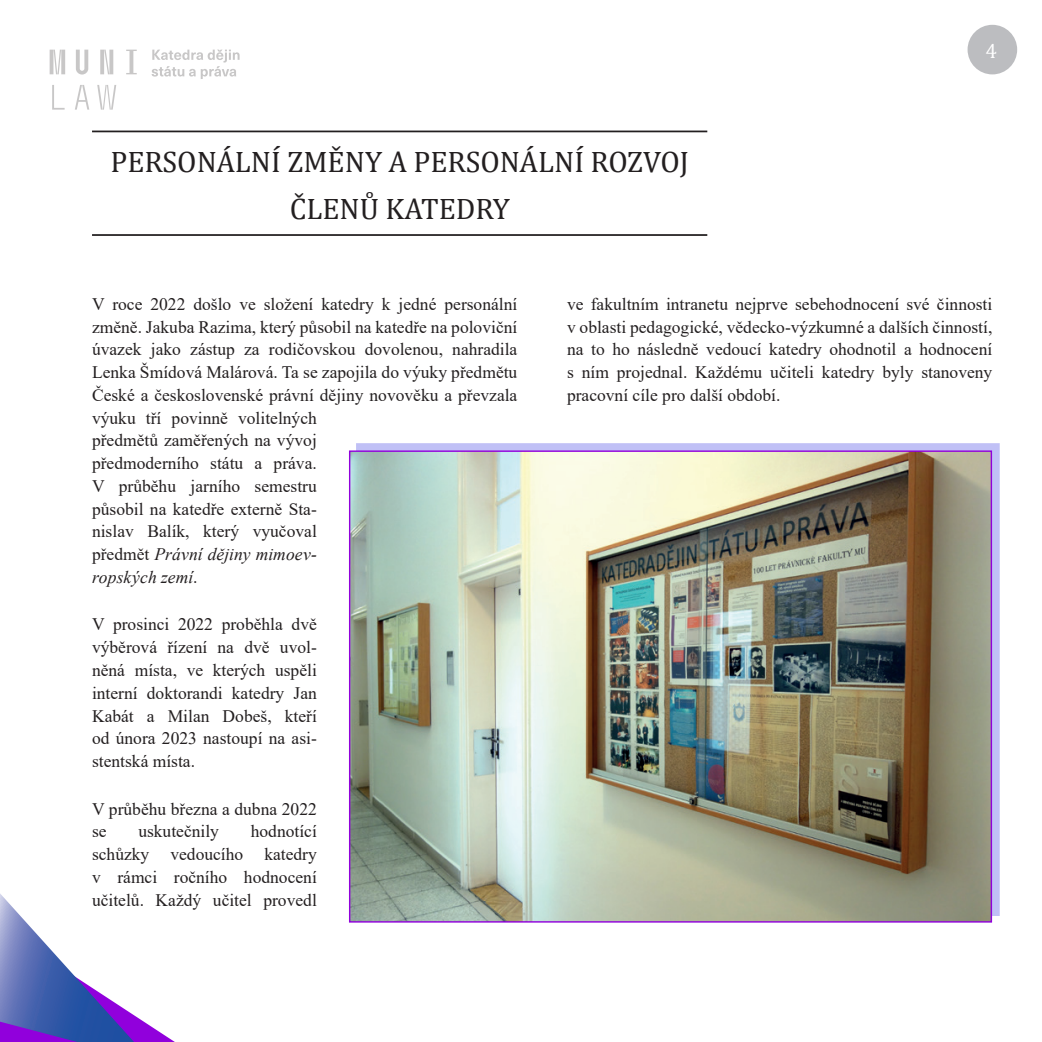
<style>
.page{position:relative;width:1042px;height:1042px;background:#fff}
.page>*{position:absolute;margin:0;border:0;box-sizing:border-box;transform-origin:0 0}
.Nadpis{font:29.75px/47.2px "Cambria";color:#231f20;text-align:center}
.t1{font:21px "Cambria";color:#fff}
.Normální{font:17.5px/22.8px "Times New Roman";color:#231f20;text-align:justify}
.s1{font-style:italic}
</style>
<div class="page">
<svg style="left:0;top:894px;width:175px;height:148px"></svg>
<svg style="left:50px;top:50px;width:15px;height:24px"></svg>
<svg style="left:76px;top:50px;width:12px;height:25px"></svg>
<svg style="left:100px;top:50px;width:13px;height:24px"></svg>
<svg style="left:126px;top:50px;width:11px;height:24px"></svg>
<svg style="left:52px;top:85px;width:13px;height:25px"></svg>
<svg style="left:75px;top:85px;width:14px;height:25px"></svg>
<svg style="left:97px;top:85px;width:19px;height:25px"></svg>
<svg style="left:152px;top:50px;width:88px;height:29px"></svg>
<div style="left:967px;top:25px;width:50px;height:49px;background:#bcbdc0;border-radius:50%"></div>
<hr style="left:92px;top:131px;width:615px;height:1px;background:#231f20">
<hr style="left:92px;top:234px;width:615px;height:2px;background:#231f20">
<div style="left:356px;top:443px;width:643px;height:473px;background:#0000dc;opacity:.25"></div>
<img style="left:351px;top:452px;width:639px;height:468px">
<p class="Nadpis" style="left:110px;top:138px;width:580px">PERSONÁLNÍ ZMĚNY A PERSONÁLNÍ ROZVOJ<br>ČLENŮ KATEDRY</p>
<p class="t1" style="left:985px;top:38px;width:13px">4</p>
<p class="Normální" style="left:92px;top:292px;width:427px;text-align:left">V roce 2022 došlo ve složení katedry k jedné personální změně. Jakuba Razima, který působil na katedře na poloviční úvazek jako zástup za rodičovskou dovolenou, nahradila Lenka Šmídová Malárová. Ta se zapojila do výuky předmětu České a československé právní dějiny novověku a převzala výuku tří povinně volitelných<br>předmětů zaměřených na vývoj<br>předmoderního státu a práva.<br>V průběhu jarního semestru<br>působil na katedře externě Sta-<br>nislav Balík, který vyučoval<br>předmět <span class="s1">Právní dějiny mimoev-<br>ropských zemí</span>.</p>
<p class="Normální" style="left:92px;top:613px;width:226px">V prosinci 2022 proběhla dvě výběrová řízení na dvě uvol&shy;něná místa, ve kterých uspěli interní doktorandi katedry Jan Kabát a Milan Dobeš, kteří od února 2023 nastoupí na asi&shy;stentská místa.</p>
<p class="Normální" style="left:92px;top:797px;width:226px">V průběhu března a dubna 2022 se</p>
<p class="Normální" style="left:92px;top:819px;width:226px;text-indent:159px">hodnotící schůzky vedoucího katedry v rámci ročního hodnocení učitelů. Každý učitel provedl</p>
<p class="Normální" style="left:138px;top:819px;width:82px">uskutečnily</p>
<p class="Normální" style="left:567px;top:292px;width:427px">ve fakultním intranetu nejprve sebehodnocení své činnosti v oblasti pedagogické, vědecko-výzkumné a dalších činností, na to ho následně vedoucí katedry ohodnotil a hodnocení s ním projednal. Každému učiteli katedry byly stanoveny pracovní cíle pro další období.</p>
</div>
